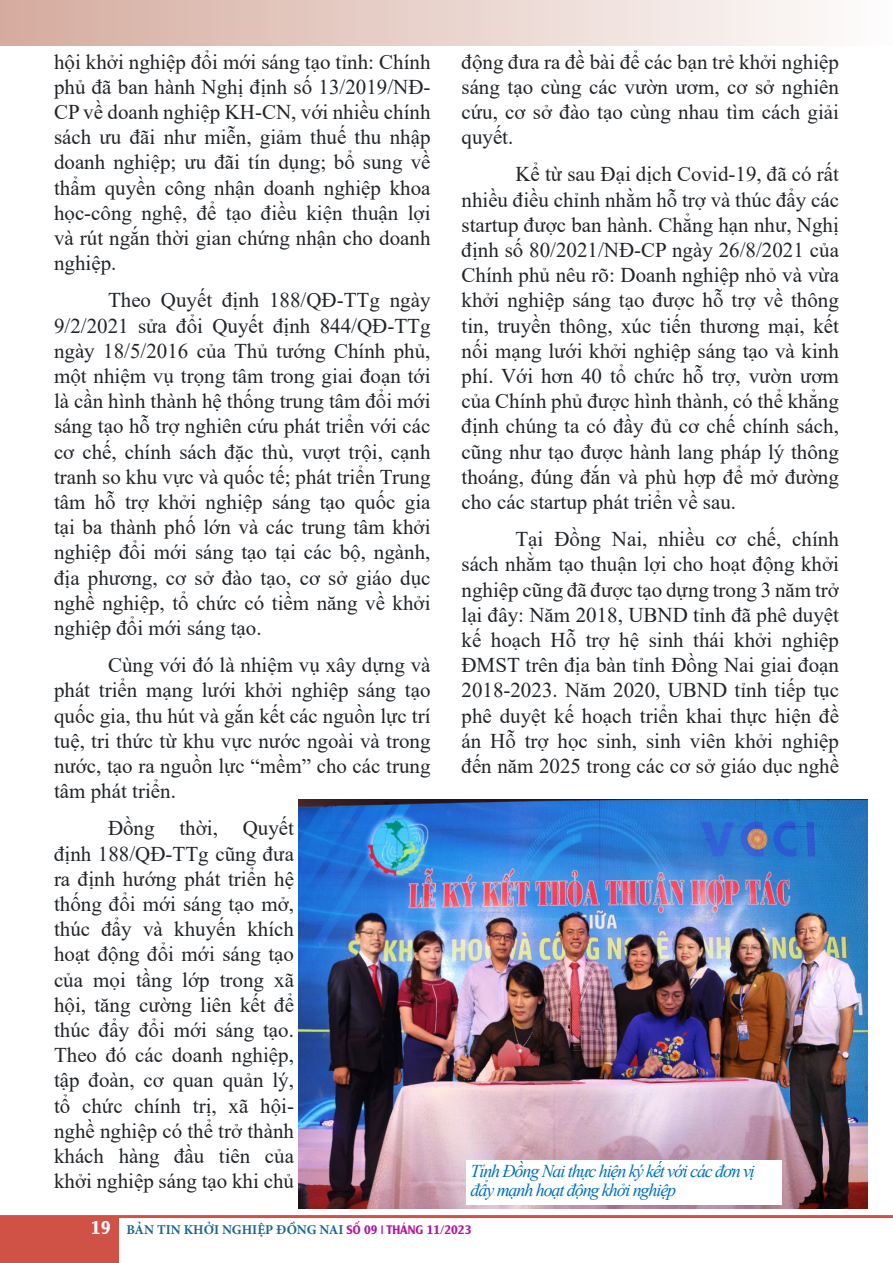
<style>
.page{position:relative;width:893px;height:1263px;background:#fff}
.page>*{position:absolute;margin:0;border:0;box-sizing:border-box;transform-origin:0 0}
.t1{font:21px/25.2px "Times New Roman";color:#212529;text-align:justify}
.t2{font:italic 18px/19.5px "Times New Roman";letter-spacing:-.06em;color:#0070c0}
.t3{font:700 13.5px "Minion Pro";color:#1b6591}
.s1{font-family:"UTM Alexander";font-weight:400;font-size:18px;color:#fff6ff}
.s2{font-family:"UTM Alexander";font-weight:400;font-size:12px;color:#b7139e}
</style>
<div class="page">
<div style="left:0;top:0;width:892px;height:46px;background:linear-gradient(to right,#d5ab9e,#fefdfd)"></div>
<hr style="left:0;top:1215px;width:893px;height:3px;background:#d15145">
<div style="left:0;top:1217px;width:118px;height:46px;background:#d05145"></div>
<img style="left:299px;top:799px;width:568px;height:410px">
<div style="left:466px;top:1159px;width:315px;height:45px;background:#fff"></div>
<p class="t1" style="left:54px;top:48px;width:378px">hội khởi nghiệp đổi mới sáng tạo tỉnh: Chính phủ đã ban hành Nghị định số 13/2019/NĐ-CP về doanh nghiệp KH-CN, với nhiều chính sách ưu đãi như miễn, giảm thuế thu nhập doanh nghiệp; ưu đãi tín dụng; bổ sung về thẩm quyền công nhận doanh nghiệp khoa học-công nghệ, để tạo điều kiện thuận lợi và rút ngắn thời gian chứng nhận cho doanh nghiệp.</p>
<p class="t1" style="left:54px;top:287px;width:378px;text-indent:54px">Theo Quyết định 188/QĐ-TTg ngày 9/2/2021 sửa đổi Quyết định 844/QĐ-TTg ngày 18/5/2016 của Thủ tướng Chính phủ, một nhiệm vụ trọng tâm trong giai đoạn tới là cần hình thành hệ thống trung tâm đổi mới sáng tạo hỗ trợ nghiên cứu phát triển với các cơ chế, chính sách đặc thù, vượt trội, cạnh tranh so khu vực và quốc tế; phát triển Trung tâm hỗ trợ khởi nghiệp sáng tạo quốc gia tại ba thành phố lớn và các trung tâm khởi nghiệp đổi mới sáng tạo tại các bộ, ngành, địa phương, cơ sở đào tạo, cơ sở giáo dục nghề nghiệp, tổ chức có tiềm năng về khởi nghiệp đổi mới sáng tạo.</p>
<p class="t1" style="left:54px;top:652px;width:378px;text-indent:54px">Cùng với đó là nhiệm vụ xây dựng và phát triển mạng lưới khởi nghiệp sáng tạo quốc gia, thu hút và gắn kết các nguồn lực trí tuệ, tri thức từ khu vực nước ngoài và trong nước, tạo ra nguồn lực “mềm” cho các trung tâm phát triển.</p>
<p class="t1" style="left:54px;top:815px;width:242px;text-indent:54px">Đồng thời, Quyết định 188/QĐ-TTg cũng đưa ra định hướng phát triển hệ thống đổi mới sáng tạo mở, thúc đẩy và khuyến khích hoạt động đổi mới sáng tạo của mọi tầng lớp trong xã hội, tăng cường liên kết để thúc đẩy đổi mới sáng tạo.<br>Theo đó các doanh nghiệp, tập đoàn, cơ quan quản lý, tổ chức chính trị, xã hội&shy;nghề nghiệp có thể trở thành khách hàng đầu tiên của khởi nghiệp sáng tạo khi chủ</p>
<p class="t1" style="left:461px;top:48px;width:379px">động đưa ra đề bài để các bạn trẻ khởi nghiệp sáng tạo cùng các vườn ươm, cơ sở nghiên cứu, cơ sở đào tạo cùng nhau tìm cách giải quyết.</p>
<p class="t1" style="left:461px;top:161px;width:379px;text-indent:54px">Kể từ sau Đại dịch Covid-19, đã có rất nhiều điều chỉnh nhằm hỗ trợ và thúc đẩy các startup được ban hành. Chẳng hạn như, Nghị định số 80/2021/NĐ-CP ngày 26/8/2021 của Chính phủ nêu rõ: Doanh nghiệp nhỏ và vừa khởi nghiệp sáng tạo được hỗ trợ về thông tin, truyền thông, xúc tiến thương mại, kết nối mạng lưới khởi nghiệp sáng tạo và kinh phí. Với hơn 40 tổ chức hỗ trợ, vườn ươm của Chính phủ được hình thành, có thể khẳng định chúng ta có đầy đủ cơ chế chính sách, cũng như tạo được hành lang pháp lý thông thoáng, đúng đắn và phù hợp để mở đường cho các startup phát triển về sau.</p>
<p class="t1" style="left:461px;top:526px;width:379px;text-indent:54px">Tại Đồng Nai, nhiều cơ chế, chính sách nhằm tạo thuận lợi cho hoạt động khởi nghiệp cũng đã được tạo dựng trong 3 năm trở lại đây: Năm 2018, UBND tỉnh đã phê duyệt kế hoạch Hỗ trợ hệ sinh thái khởi nghiệp ĐMST trên địa bàn tỉnh Đồng Nai giai đoạn 2018-2023. Năm 2020, UBND tỉnh tiếp tục phê duyệt kế hoạch triển khai thực hiện đề án Hỗ trợ học sinh, sinh viên khởi nghiệp đến năm 2025 trong các cơ sở giáo dục nghề</p>
<p class="t2" style="left:470px;top:1160px;width:286px">Tỉnh Đồng Nai thực hiện ký kết với các đơn vị đẩy mạnh hoạt động khởi nghiệp</p>
<p class="t3" style="left:91px;top:1220px;width:382px"><span class="s1">19</span> BẢN TIN KHỞI NGHIỆP ĐỒNG NAI <span class="s2">SỐ 09 | THÁNG 11/2023</span></p>
</div>
